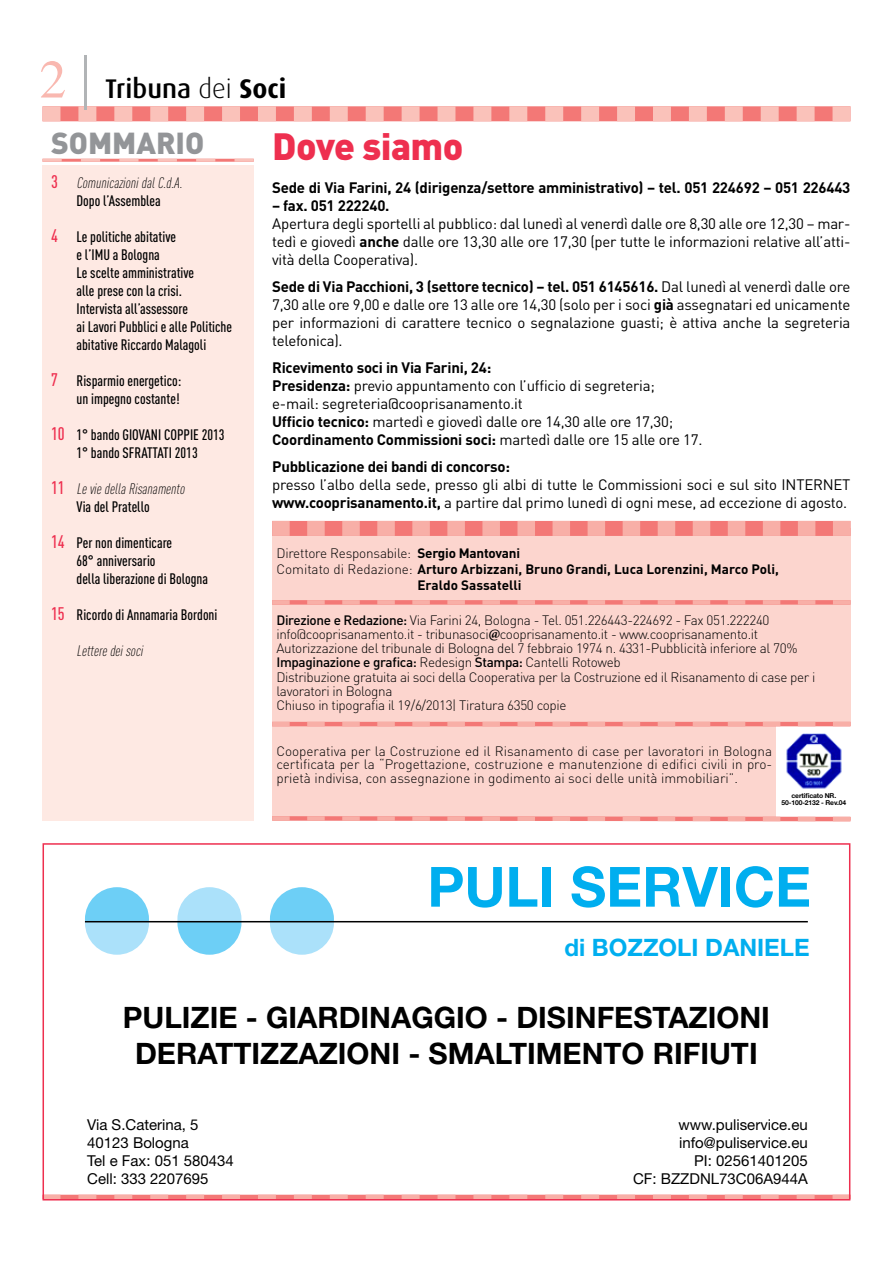
<style>
.page{position:relative;width:893px;height:1263px;background:#fff}
.page>*{position:absolute;margin:0;border:0;box-sizing:border-box;transform-origin:0 0}
.t1{font:700 55.5px "Helvetica Neue";color:#00aeef}
.t2{font:900 37.5px "DIN";letter-spacing:-.015em;color:#ee2f4f}
.t3{font:900 30px "DIN";color:#939598}
.t4{font:700 29.55px/35.4px "Helvetica Neue";color:#000;text-align:center}
.t5{font:500 27px "Dax";color:#000}
.t6{font:700 24px "Helvetica Neue";color:#00aeef}
.t7{font:15px/18px "DIN";letter-spacing:-.015em;color:#000;text-align:justify}
.t8{font:500 15px/18px "DIN Cond";color:#000}
.t9{font:15px/18px "Helvetica Neue";color:#000}
.t10{font:700 15px "DIN";letter-spacing:-.015em;color:#000}
.t11{font:italic 300 15px/18px "DIN Cond";color:#000;text-align:center}
.t12{font:300 13.5px/14.2px "DIN";letter-spacing:-.025em;color:#000;text-align:justify}
.t13{font:700 13.5px "DIN";color:#000}
.t14{font:700 6.75px/6.8px "Helvetica Neue";letter-spacing:-.02em;color:#000;text-align:center}
.s1{font-family:"Times";font-weight:400;font-size:54px;color:#f9b8b0}
.s2{font-weight:300;font-size:54px;color:#b1b4b6}
.s3{font-weight:300}
.s4{font-weight:700}
.s5{font-weight:500;font-style:normal;font-size:18px;color:#ee2f4f}
.s6{font-weight:500;font-style:normal}
.s7{font-size:18px;color:#ee2f4f}
.s8{font-weight:500}
.s9{font-family:"Minion Pro";font-weight:700;font-stretch:condensed;font-size:16.5px}
</style>
<div class="page">
<svg style="left:46px;top:1195px;width:801px;height:2px;background:#f5938e"></svg>
<svg style="left:43px;top:106px;width:807px;height:15px;background:#f69e99"></svg>
<div style="left:43px;top:165px;width:211px;height:656px;background:#fee9e3"></div>
<svg style="left:43px;top:159px;width:211px;height:3px"></svg>
<div style="left:272px;top:528px;width:578px;height:292px;background:#fcd5ce"></div>
<svg style="left:272px;top:521px;width:578px;height:15px;background:#f5948f"></svg>
<div style="left:776px;top:726px;width:74px;height:90px;background:#fff"></div>
<img style="left:786px;top:733px;width:56px;height:56px">
<svg style="left:272px;top:816px;width:579px;height:6px;background:#f7a8a4"></svg>
<svg style="left:272px;top:600px;width:578px;height:5px;background:#f59791"></svg>
<svg style="left:272px;top:722px;width:578px;height:4px;background:#f5948f"></svg>
<div style="left:43px;top:843px;width:807px;height:357px;border:2px solid #ee2f4f"></div>
<svg style="left:85px;top:887px;width:64px;height:68px"></svg>
<svg style="left:270px;top:887px;width:64px;height:68px"></svg>
<svg style="left:177px;top:887px;width:64px;height:68px"></svg>
<hr style="left:85px;top:921px;width:723px;height:1px;background:#000">
<h3 class="t5" style="left:39px;top:73px;width:249px"><span class="s1">2</span> <span class="s2">|</span> Tribuna <span class="s3">dei</span> <span class="s4">Soci</span></h3>
<h3 class="t3" style="left:51px;top:123px;width:155px">SOMMARIO</h3>
<h2 class="t2" style="left:272px;top:121px;width:193px">Dove siamo</h2>
<p class="t10" style="left:272px;top:177px;width:580px">Sede di Via Farini, 24 (dirigenza/settore amministrativo) – tel. 051 224692 – 051 226443</p>
<p class="t10" style="left:272px;top:195px;width:119px">– fax. 051 222240.</p>
<p class="t7" style="left:272px;top:214px;width:580px">Apertura degli sportelli al pubblico: dal lunedì al venerdì dalle ore 8,30 alle ore 12,30 – mar&shy;tedì e giovedì <span class="s4">anche</span> dalle ore 13,30 alle ore 17,30 (per tutte le informazioni relative all’atti&shy;vità della Cooperativa).</p>
<p class="t7" style="left:272px;top:277px;width:580px"><span class="s4">Sede di Via Pacchioni, 3 (settore tecnico) – tel. 051 6145616.</span> Dal lunedì al venerdì dalle ore 7,30 alle ore 9,00 e dalle ore 13 alle ore 14,30 (solo per i soci <span class="s4">già</span> assegnatari ed unicamente per informazioni di carattere tecnico o segnalazione guasti; è attiva anche la segreteria telefonica).</p>
<p class="t7" style="left:272px;top:358px;width:432px;text-align:left"><span class="s4">Ricevimento soci in Via Farini, 24:<br>Presidenza:</span> previo appuntamento con l’ufficio di segreteria; e-mail: segreteria@cooprisanamento.it<br><span class="s4">Ufficio tecnico:</span> martedì e giovedì dalle ore 14,30 alle ore 17,30; <span class="s4">Coordinamento Commissioni soci:</span> martedì dalle ore 15 alle ore 17.</p>
<p class="t10" style="left:272px;top:456px;width:239px">Pubblicazione dei bandi di concorso:</p>
<p class="t7" style="left:272px;top:475px;width:580px">presso l’albo della sede, presso gli albi di tutte le Commissioni soci e sul sito INTERNET <span class="s4">www.cooprisanamento.it,</span> a partire dal primo lunedì di ogni mese, ad eccezione di agosto.</p>
<p class="t11" style="left:51px;top:174px;width:136px"><span class="s5">3</span> ComunicazionidalC.d.A.<br><span class="s6">Dopo l’Assemblea</span></p>
<p class="t8" style="left:77px;top:227px;width:157px;text-indent:-26px"><span class="s7">4</span> Le politiche abitative<br>e l’IMU a Bologna<br>Le scelte amministrative<br>alle prese con la crisi.<br>Intervista all’assessore<br>ai Lavori Pubblici e alle Politiche abitative Riccardo Malagoli</p>
<p class="t8" style="left:51px;top:371px;width:132px;text-align:right"><span class="s7">7</span> Risparmio energetico: un impegno costante!</p>
<p class="t8" style="left:51px;top:425px;width:175px;text-align:center"><span class="s7">10</span> 1° bando GIOVANI COPPIE 2013<br>1° bando SFRATTATI 2013</p>
<p class="t11" style="left:77px;top:480px;width:113px;text-align:left;text-indent:-26px"><span class="s5">1 1</span> LeviedellaRisanamento<br><span class="s6">Via del Pratello</span></p>
<p class="t8" style="left:77px;top:533px;width:133px;text-indent:-26px"><span class="s7">14</span> Per non dimenticare<br>68° anniversario<br>della liberazione di Bologna</p>
<p class="t8" style="left:51px;top:605px;width:168px"><span class="s7">15</span> Ricordo di Annamaria Bordoni</p>
<p class="t11" style="left:77px;top:642px;width:71px">Letteredeisoci</p>
<p class="t12" style="left:276px;top:545px;width:245px">Direttore Responsabile: <span class="s4">Sergio Mantovani</span></p>
<p class="t13" style="left:276px;top:560px;width:504px"><span class="s3">Comitato di Redazione:</span> Arturo Arbizzani, Bruno Grandi, Luca Lorenzini, Marco Poli,</p>
<p class="t13" style="left:417px;top:576px;width:106px">E raldo Sassatelli</p>
<p class="t12" style="left:276px;top:612px;width:541px;text-align:left"><span class="s8">Direzione e Redazione:</span> Via Farini 24, Bologna - Tel. 051.226443-224692 - Fax 051.222240 info@cooprisanamento.it - tribunasoci<span class="s9">@</span>cooprisanamento.it - www.cooprisanamento.it Autorizzazione del tribunale di Bologna del 7 febbraio 1974 n. 4331-Pubblicità inferiore al 70% <span class="s8">Impaginazione e grafica:</span> Redesign <span class="s8">Stampa:</span> Cantelli Rotoweb<br>Distribuzione gratuita ai soci della Cooperativa per la Costruzione ed il Risanamento di case per i lavoratori in Bologna<br>Chiuso in tipografia il 19/6/2013| Tiratura 6350 copie</p>
<p class="t12" style="left:276px;top:744px;width:497px;line-height:13.5px">Cooperativa per la Costruzione ed il Risanamento di case per lavoratori in Bologna certificata per la “Progettazione, costruzione e manutenzione di edifici civili in pro&shy;prietà indivisa, con assegnazione in godimento ai soci delle unità immobiliari”.</p>
<p class="t14" style="left:782px;top:792px;width:66px">certificato NR.<br>50-100-2132 - Rev.04</p>
<h1 class="t1" style="left:427px;top:852px;width:385px">PULI SERVICE</h1>
<h3 class="t6" style="left:564px;top:932px;width:247px">di BOZZOLI DANIELE</h3>
<h3 class="t4" style="left:123px;top:999px;width:649px">PULIZIE - GIARDINAGGIO - DISINFESTAZIONI<br>DERATTIZZAZIONI - SMALTIMENTO RIFIUTI</h3>
<p class="t9" style="left:87px;top:1116px;width:148px">Via S.Caterina, 5<br>40123 Bologna<br>Tel e Fax: 051 580434<br>Cell: 333 2207695</p>
<p class="t9" style="left:633px;top:1116px;width:176px;text-align:right">www.puliservice.eu info@puliservice.eu<br>PI: 02561401205<br>CF: BZZDNL73C06A944A</p>
</div>
